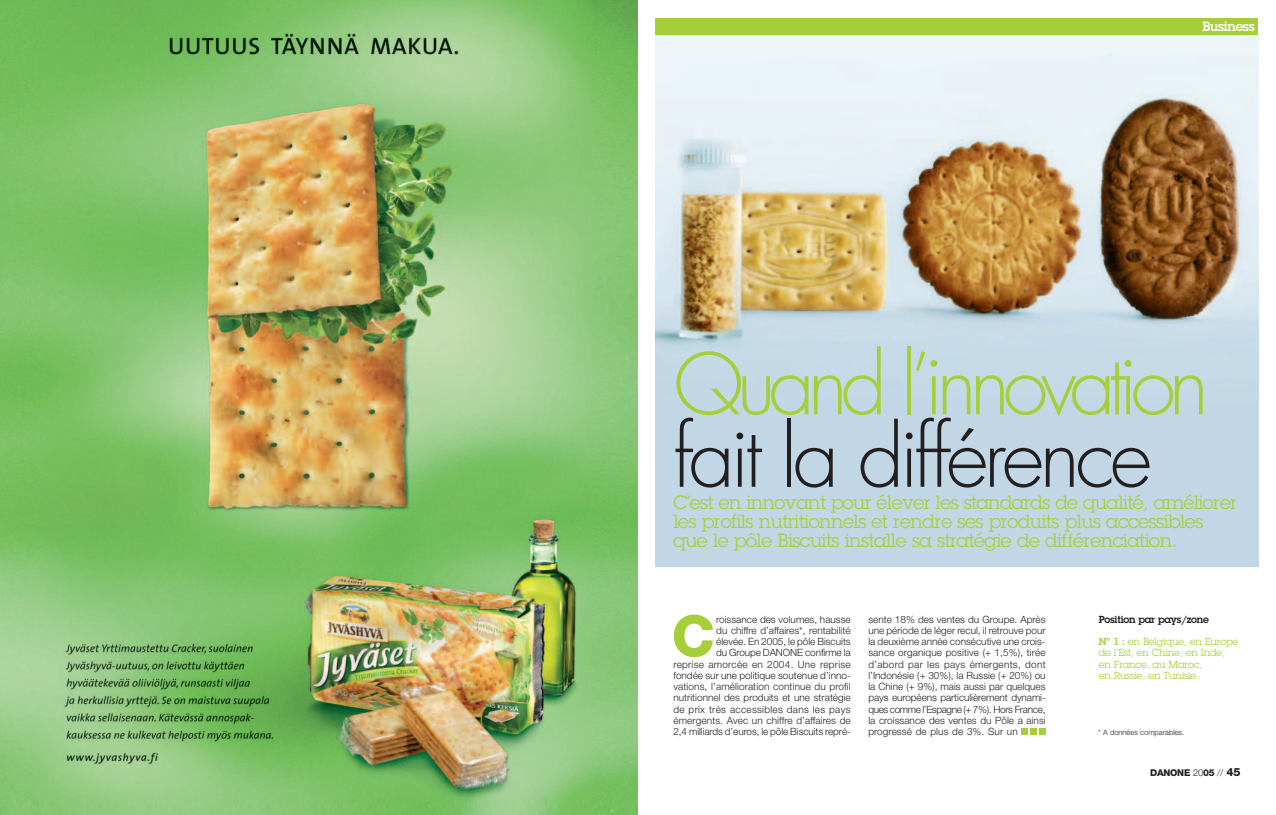
<style>
.page{position:relative;width:1276px;height:815px;background:#fff}
.page>*{position:absolute;margin:0;border:0;box-sizing:border-box;transform-origin:0 0}
.t1{font:300 82.5px "Futura";letter-spacing:-.085em;color:#a6ce39}
.t2{font:300 82.5px "Futura";letter-spacing:-.055em;color:#231f20}
.t3{font:800 57.25px "Helvetica Neue";color:#a6ce39}
.t4{font:18.75px/18.8px "Lubalin Graph";letter-spacing:-.025em;color:#a6ce39}
.t5{font:600 13.12px "Lubalin Graph";letter-spacing:-.025em;color:#fff}
.t6{font:300 10px/11.2px "Helvetica Neue";color:#231f20;text-align:right}
.t7{font:10px/11.2px "Lubalin Graph";letter-spacing:-.02em;color:#a6ce39}
.t8{font:600 10px "Lubalin Graph";letter-spacing:-.02em;color:#231f20}
.t9{font:800 9.38px "Helvetica Neue";letter-spacing:-.025em;color:#231f20}
.t10{font:300 7.5px "Helvetica Neue";color:#231f20}
.s1{font-weight:600}
.s2{font-weight:300}
.s3{font-size:11.25px}
</style>
<div class="page">
<div style="left:656px;top:18px;width:602px;height:17px;background:#a6ce39"></div>
<img style="left:656px;top:35px;width:602px;height:532px">
<img style="left:0;top:0;width:638px;height:815px">
<div style="left:1021px;top:729px;width:7px;height:6px;background:#a6ce39"></div>
<svg style="left:1030px;top:729px;width:15px;height:6px"></svg>
<h3 class="t5" style="left:1202px;top:19px;width:54px">Business</h3>
<h1 class="t1" style="left:673px;top:346px;width:537px">Quand l’innovation</h1>
<h1 class="t2" style="left:673px;top:419px;width:480px">fait la différence</h1>
<h3 class="t4" style="left:673px;top:493px;width:565px">C’est en innovant pour élever les standards de qualité, améliorer les profils nutritionnels et rendre ses produits plus accessibles que le pôle Biscuits installe sa stratégie de différenciation.</h3>
<h2 class="t3" style="left:671px;top:615px;width:45px">C</h2>
<p class="t6" style="left:673px;top:614px;width:179px">roissance des volumes, hausse<br>du chiffre d’affaires*, rentabilité<br>élevée. En 2005, le pôle Biscuits<br>du Groupe DANONE confirme la<br>reprise amorcée en 2004. Une reprise fondée sur une politique soutenue d’inno&shy;vations, l’amélioration continue du profil nutritionnel des produits et une stratégie de prix très accessibles dans les pays émergents. Avec un chiffre d’affaires de 2,4 milliards d’euros, le pôle Biscuits repré-</p>
<p class="t6" style="left:868px;top:614px;width:179px;text-align:justify">sente 18% des ventes du Groupe. Après une période de léger recul, il retrouve pour la deuxième année consécutive une crois&shy;sance organique positive (+ 1,5%), tirée d’abord par les pays émergents, dont l’Indonésie (+ 30%), la Russie (+ 20%) ou la Chine (+ 9%), mais aussi par quelques pays européens particulièrement dynami&shy;ques comme l’Espagne (+ 7%). Hors France, la croissance des ventes du Pôle a ainsi progressé de plus de 3%. Sur un</p>
<p class="t8" style="left:1098px;top:613px;width:112px">Position par pays/zone</p>
<p class="t7" style="left:1098px;top:636px;width:141px"><span class="s1">N° 1 :</span> en Belgique, en Europe de l’Est, en Chine, en Inde, en France, au Maroc,<br>en Russie, en Tunisie</p>
<p class="t10" style="left:1098px;top:730px;width:88px">* A données comparables.</p>
<p class="t9" style="left:1150px;top:769px;width:92px">DANONE <span class="s2">20</span>05 <span class="s2">//</span> <span class="s3">45</span></p>
</div>
